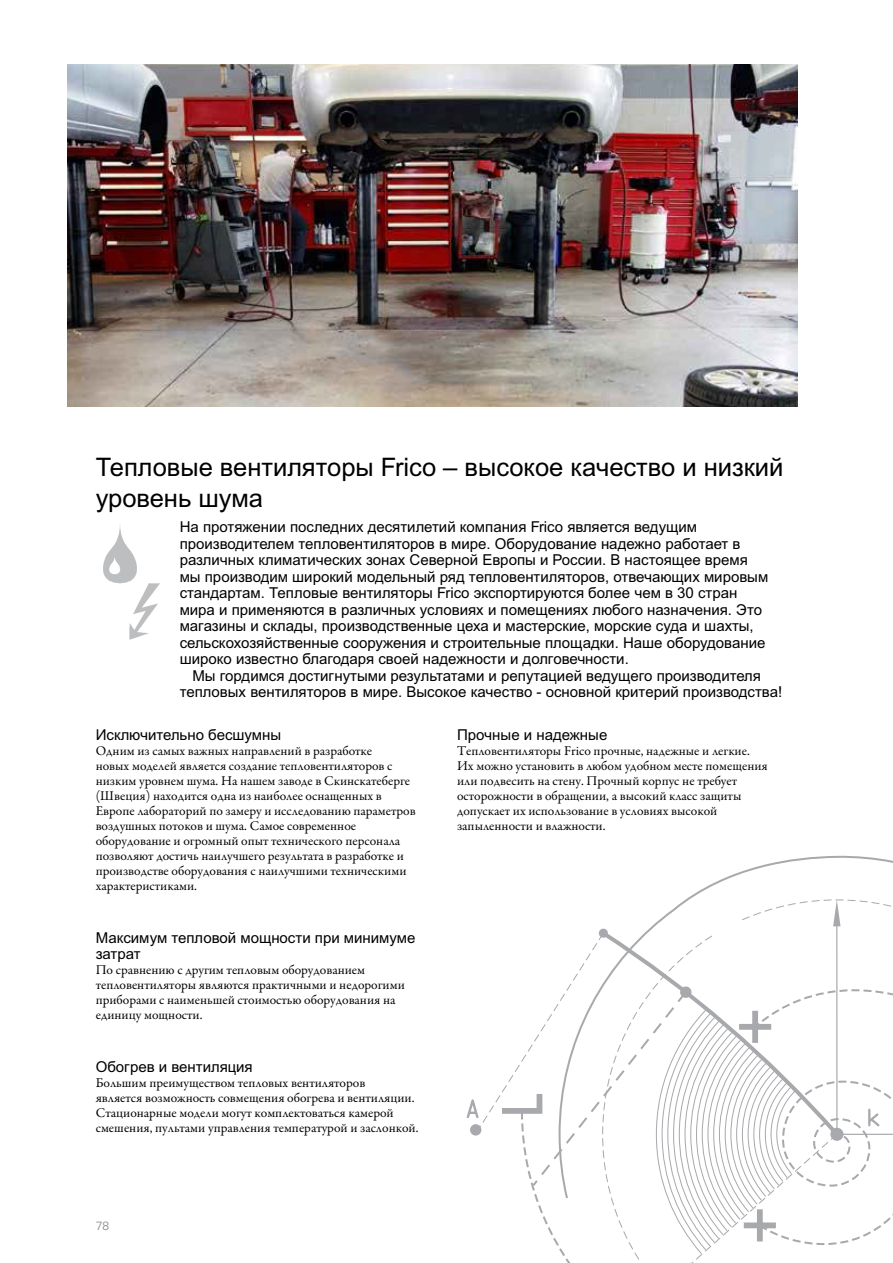
<style>
.page{position:relative;width:893px;height:1263px;background:#fff}
.page>*{position:absolute;margin:0;border:0;box-sizing:border-box;transform-origin:0 0}
.t1{font:25.5px/30.6px "Arial Cyr";color:#000}
.t2{font:15px/16.5px "Arial Cyr";color:#000}
.t3{font:13.5px/15px "Garamond Premr Pro";color:#000}
.t4{font:300 12px "Univers";color:#808285}
</style>
<div class="page">
<img style="left:67px;top:65px;width:730px;height:341px">
<svg style="left:467px;top:1099px;width:9px;height:19px"></svg>
<div style="left:470px;top:1124px;width:11px;height:11px;background:#a7a9ac;border-radius:50%"></div>
<svg style="left:496px;top:910px;width:176px;height:204px"></svg>
<svg style="left:672px;top:856px;width:221px;height:132px"></svg>
<svg style="left:520px;top:988px;width:373px;height:275px"></svg>
<div style="left:757px;top:1209px;width:6px;height:32px;background:#a7a9ac"></div>
<div style="left:744px;top:1222px;width:32px;height:6px;background:#a7a9ac"></div>
<div style="left:752px;top:1011px;width:6px;height:32px;background:#a7a9ac"></div>
<div style="left:739px;top:1024px;width:32px;height:6px;background:#a7a9ac"></div>
<img style="left:103px;top:525px;width:34px;height:58px">
<img style="left:130px;top:583px;width:30px;height:56px">
<p class="t1" style="left:96px;top:452px;width:689px">Тепловые вентиляторы Frico – высокое качество и низкий уровень шума</p>
<p class="t2" style="left:180px;top:519px;width:519px">На протяжении последних десятилетий компания Frico является ведущим</p>
<p class="t2" style="left:180px;top:535px;width:562px">производителем тепловентиляторов в мире. Оборудование надежно работает в</p>
<p class="t2" style="left:180px;top:552px;width:570px">различных климатических зонах Северной Европы и России. В настоящее время</p>
<p class="t2" style="left:180px;top:568px;width:590px">мы производим широкий модельный ряд тепловентиляторов, отвечающих мировым</p>
<p class="t2" style="left:180px;top:585px;width:559px">стандартам. Тепловые вентиляторы Frico экспортируются более чем в 30 стран</p>
<p class="t2" style="left:180px;top:601px;width:584px">мира и применяются в различных условиях и помещениях любого назначения. Это</p>
<p class="t2" style="left:180px;top:618px;width:576px">магазины и склады, производственные цеха и мастерские, морские суда и шахты,</p>
<p class="t2" style="left:180px;top:634px;width:587px">сельскохозяйственные сооружения и строительные площадки. Наше оборудование</p>
<p class="t2" style="left:180px;top:651px;width:451px">широко известно благодаря своей надежности и долговечности.</p>
<p class="t2" style="left:192px;top:667px;width:570px">Мы гордимся достигнутыми результатами и репутацией ведущего производителя</p>
<p class="t2" style="left:180px;top:684px;width:604px">тепловых вентиляторов в мире. Высокое качество - основной критерий производства!</p>
<p class="t2" style="left:96px;top:726px;width:187px">Исключительно бесшумны</p>
<p class="t3" style="left:96px;top:744px;width:321px">Одним из самых важных направлений в разработке<br>новых моделей является создание тепловентиляторов с низким уровнем шума. На нашем заводе в Скинскатеберге (Швеция) находится одна из наиболее оснащенных в Европе лабораторий по замеру и исследованию параметров воздушных потоков и шума. Самое современное оборудование и огромный опыт технического персонала позволяют достичь наилучшего результата в разработке и производстве оборудования с наилучшими техническими характеристиками.</p>
<p class="t2" style="left:96px;top:929px;width:321px">Максимум тепловой мощности при минимуме затрат</p>
<p class="t3" style="left:96px;top:963px;width:311px">По сравнению с другим тепловым оборудованием тепловентиляторы являются практичными и недорогими приборами с наименьшей стоимостью оборудования на единицу мощности.</p>
<p class="t2" style="left:96px;top:1058px;width:159px">Обогрев и вентиляция</p>
<p class="t3" style="left:96px;top:1075px;width:324px">Большим преимуществом тепловых вентиляторов<br>является возможность совмещения обогрева и вентиляции.<br>Стационарные модели могут комплектоваться камерой смешения, пультами управления температурой и заслонкой.</p>
<p class="t2" style="left:457px;top:726px;width:152px">Прочные и надежные</p>
<p class="t3" style="left:457px;top:744px;width:312px">Тепловентиляторы Frico прочные, надежные и легкие.<br>Их можно установить в любом удобном месте помещения или подвесить на стену. Прочный корпус не требует осторожности в обращении, а высокий класс защиты допускает их использование в условиях высокой запыленности и влажности.</p>
<p class="t4" style="left:96px;top:1218px;width:15px">78</p>
</div>
